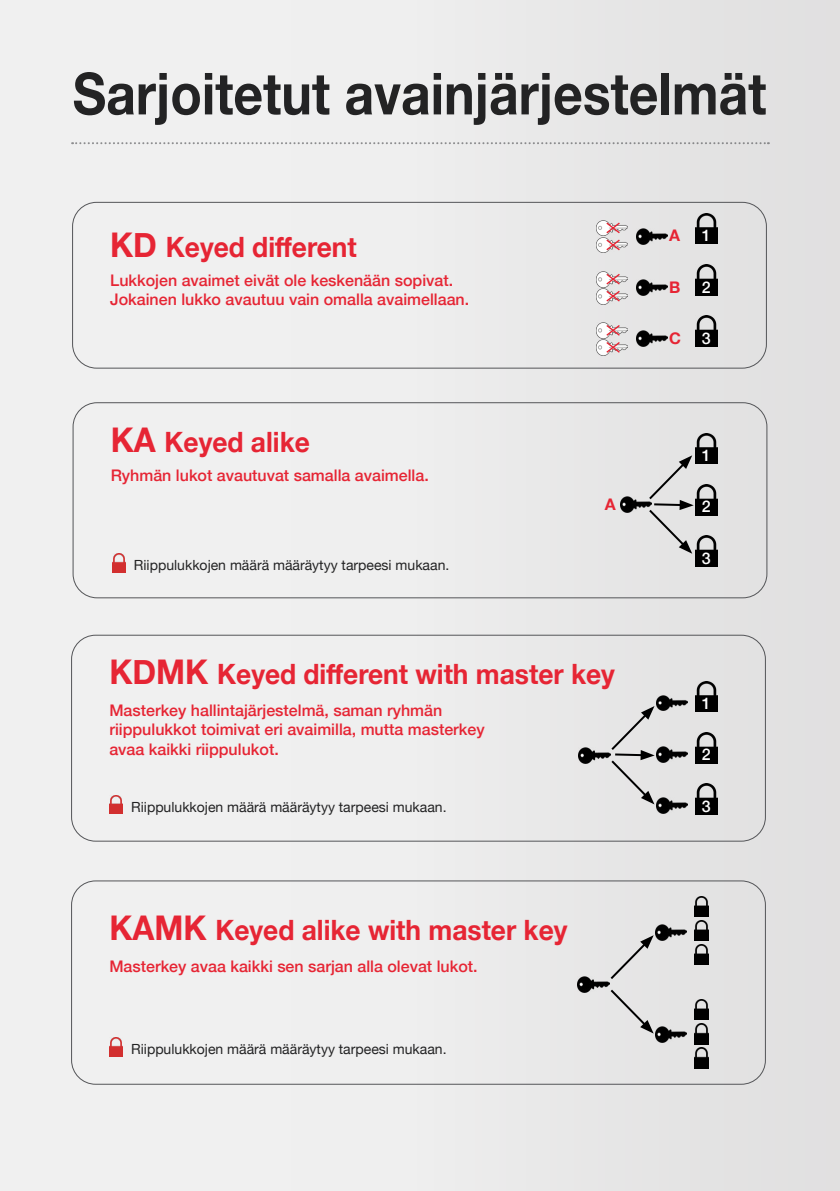
<style>
.page{position:relative;width:840px;height:1191px;background:#fff}
.page>*{position:absolute;margin:0;border:0;box-sizing:border-box;transform-origin:0 0}
.t1{font:700 58px "Helvetica Neue";color:#232324;scale:.89 1}
.t2{font:700 28px "Helvetica Neue";color:#e62534;scale:.94 1}
.t3{font:500 16px/19.2px "Helvetica Neue";color:#e62534}
.t4{font:500 16px "Helvetica Neue";color:#fff}
.t5{font:700 16px "Helvetica Neue";color:#e62534}
.t6{font:14px "Helvetica Neue";color:#232324}
.s1{font-size:34px}
</style>
<div class="page">
<div style="left:0;top:0;width:839px;height:1191px;background:linear-gradient(to right,#f4f4f4,#e1e0e1)"></div>
<svg style="left:72px;top:142px;width:696px;height:2px"></svg>
<div style="left:72px;top:202px;width:694px;height:167px;border:1px solid #545558;border-radius:24px"></div>
<div style="left:71px;top:880px;width:694px;height:204px;border:1px solid #545558;border-radius:24px"></div>
<div style="left:71px;top:634px;width:694px;height:207px;border:1px solid #545558;border-radius:24px"></div>
<div style="left:72px;top:402px;width:695px;height:196px;border:1px solid #545558;border-radius:24px"></div>
<img style="left:112px;top:553px;width:13px;height:19px">
<img style="left:109px;top:795px;width:14px;height:19px">
<img style="left:109px;top:1037px;width:14px;height:19px">
<img style="left:596px;top:220px;width:31px;height:33px">
<svg style="left:604px;top:221px;width:17px;height:31px"></svg>
<img style="left:636px;top:228px;width:31px;height:16px">
<img style="left:694px;top:213px;width:22px;height:31px">
<img style="left:596px;top:271px;width:31px;height:33px">
<svg style="left:604px;top:272px;width:17px;height:31px"></svg>
<img style="left:636px;top:280px;width:31px;height:15px">
<img style="left:694px;top:265px;width:22px;height:30px">
<img style="left:596px;top:323px;width:31px;height:15px">
<img style="left:596px;top:340px;width:31px;height:15px">
<svg style="left:604px;top:323px;width:17px;height:31px"></svg>
<img style="left:636px;top:331px;width:31px;height:15px">
<img style="left:694px;top:316px;width:22px;height:30px">
<img style="left:694px;top:433px;width:22px;height:31px">
<img style="left:619px;top:497px;width:27px;height:15px">
<img style="left:694px;top:484px;width:22px;height:31px">
<img style="left:694px;top:536px;width:22px;height:30px">
<img style="left:656px;top:695px;width:31px;height:16px">
<img style="left:694px;top:681px;width:22px;height:31px">
<img style="left:656px;top:746px;width:31px;height:16px">
<img style="left:694px;top:732px;width:22px;height:31px">
<img style="left:656px;top:797px;width:31px;height:16px">
<img style="left:694px;top:783px;width:22px;height:31px">
<img style="left:578px;top:747px;width:31px;height:16px">
<svg style="left:646px;top:455px;width:47px;height:99px;background:#cdcccc"></svg>
<svg style="left:609px;top:706px;width:45px;height:98px;background:#cdcdcd"></svg>
<img style="left:655px;top:924px;width:31px;height:16px">
<img style="left:655px;top:1026px;width:31px;height:16px">
<img style="left:577px;top:976px;width:32px;height:16px">
<svg style="left:608px;top:935px;width:45px;height:46px;background:#d3d3d3"></svg>
<svg style="left:608px;top:987px;width:45px;height:46px;background:#d3d3d3"></svg>
<img style="left:694px;top:896px;width:14px;height:20px">
<img style="left:694px;top:920px;width:14px;height:21px">
<img style="left:694px;top:944px;width:14px;height:21px">
<img style="left:694px;top:999px;width:14px;height:21px">
<img style="left:694px;top:1023px;width:14px;height:21px">
<img style="left:694px;top:1047px;width:14px;height:21px">
<h1 class="t1" style="left:73px;top:48px;width:780px">Sarjoitetut avainjärjestelmät</h1>
<h2 class="t2" style="left:110px;top:225px;width:264px"><span class="s1">KD</span> Keyed different</h2>
<p class="t3" style="left:110px;top:269px;width:360px">Lukkojen avaimet eivät ole keskenään sopivat.<br>Jokainen lukko avautuu vain omalla avaimellaan.</p>
<h2 class="t2" style="left:111px;top:420px;width:213px"><span class="s1">KA</span> Keyed alike</h2>
<p class="t3" style="left:111px;top:465px;width:319px">Ryhmän lukot avautuvat samalla avaimella.</p>
<p class="t6" style="left:134px;top:555px;width:317px">Riippulukkojen määrä määräytyy tarpeesi mukaan.</p>
<p class="t5" style="left:604px;top:492px;width:12px">A</p>
<h2 class="t2" style="left:109px;top:652px;width:539px"><span class="s1">KDMK</span> Keyed different with master key</h2>
<p class="t3" style="left:109px;top:699px;width:376px">Masterkey hallintajärjestelmä, saman ryhmän riippulukkot toimivat eri avaimilla, mutta masterkey avaa kaikki riippulukot.</p>
<p class="t6" style="left:131px;top:796px;width:317px">Riippulukkojen määrä määräytyy tarpeesi mukaan.</p>
<h2 class="t2" style="left:109px;top:908px;width:488px"><span class="s1">KAMK</span> Keyed alike with master key</h2>
<p class="t3" style="left:109px;top:955px;width:369px">Masterkey avaa kaikki sen sarjan alla olevat lukot.</p>
<p class="t6" style="left:131px;top:1039px;width:317px">Riippulukkojen määrä määräytyy tarpeesi mukaan.</p>
<p class="t5" style="left:668px;top:223px;width:12px">A</p>
<p class="t4" style="left:701px;top:223px;width:10px">1</p>
<p class="t5" style="left:668px;top:274px;width:13px">B</p>
<p class="t4" style="left:701px;top:274px;width:10px">2</p>
<p class="t5" style="left:668px;top:325px;width:13px">C</p>
<p class="t4" style="left:701px;top:325px;width:10px">3</p>
<p class="t4" style="left:701px;top:442px;width:10px">1</p>
<p class="t4" style="left:701px;top:494px;width:10px">2</p>
<p class="t4" style="left:701px;top:545px;width:10px">3</p>
<p class="t4" style="left:701px;top:690px;width:10px">1</p>
<p class="t4" style="left:701px;top:742px;width:10px">2</p>
<p class="t4" style="left:701px;top:793px;width:10px">3</p>
</div>
